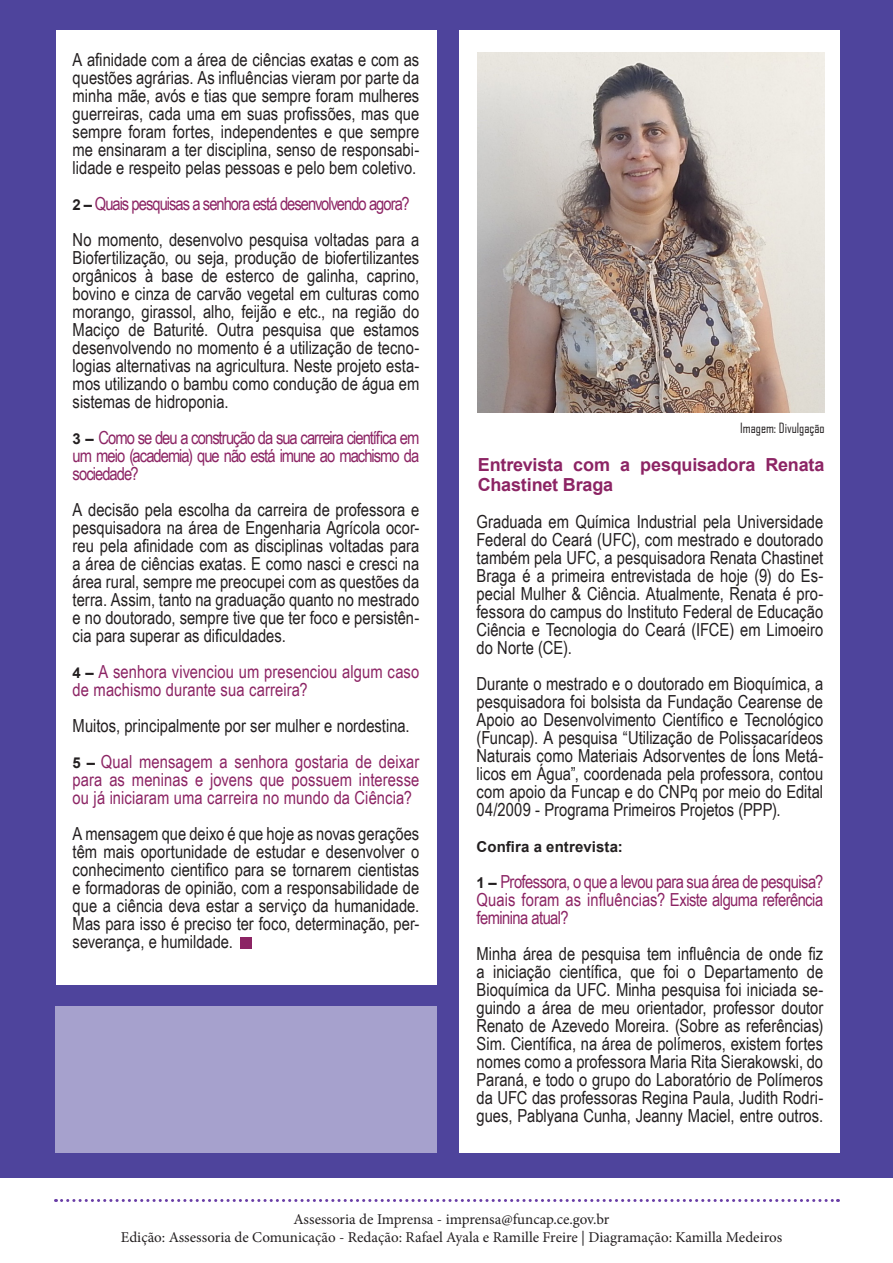
<style>
.page{position:relative;width:893px;height:1263px;background:#fff}
.page>*{position:absolute;margin:0;border:0;box-sizing:border-box;transform-origin:0 0}
.t1{font:18px/18px "Arial Narrow";color:#231f20;text-align:justify}
.t2{font:18px/18px "Arial Narrow";letter-spacing:-.02em;color:#8c2464;text-align:justify}
.t3{font:18px/18px "Arial Narrow";letter-spacing:.005em;color:#8c2464}
.t4{font:18px "Arial Narrow";letter-spacing:-.055em;color:#8c2464}
.t5{font:700 18px/19.5px "Arial";letter-spacing:-.01em;color:#8c2464}
.t6{font:15px/18px "Minion Pro";color:#231f20;text-align:center}
.t7{font:700 15px "Arial";letter-spacing:.005em;color:#231f20}
.t8{font:13.5px "Agency FB";color:#231f20}
.s1{font-family:"Arial";font-weight:700;font-size:15px;color:#231f20}
</style>
<div class="page">
<svg style="left:56px;top:1199px;width:782px;height:3px"></svg>
<div style="left:0;top:0;width:893px;height:1178px;background:#4e449c"></div>
<div style="left:56px;top:30px;width:380px;height:954px;background:#fff"></div>
<div style="left:460px;top:30px;width:380px;height:1122px;background:#fff"></div>
<img style="left:478px;top:53px;width:347px;height:359px">
<div style="left:56px;top:1006px;width:381px;height:146px;background:#a6a1cd"></div>
<div style="left:240px;top:937px;width:12px;height:12px;background:#8c2464"></div>
<p class="t1" style="left:73px;top:50px;width:348px">A afinidade com a área de ciências exatas e com as questões agrárias. As influências vieram por parte da minha mãe, avós e tias que sempre foram mulheres guerreiras, cada uma em suas profissões, mas que sempre foram fortes, independentes e que sempre me ensinaram a ter disciplina, senso de responsabi&shy;lidade e respeito pelas pessoas e pelo bem coletivo.</p>
<p class="t4" style="left:73px;top:190px;width:338px"><span class="s1">2 –</span> Quais pesquisas a senhora está desenvolvendo agora?</p>
<p class="t1" style="left:73px;top:230px;width:348px">No momento, desenvolvo pesquisa voltadas para a Biofertilização, ou seja, produção de biofertilizantes orgânicos à base de esterco de galinha, caprino, bovino e cinza de carvão vegetal em culturas como morango, girassol, alho, feijão e etc., na região do Maciço de Baturité. Outra pesquisa que estamos desenvolvendo no momento é a utilização de tecno&shy;logias alternativas na agricultura. Neste projeto esta&shy;mos utilizando o bambu como condução de água em sistemas de hidroponia.</p>
<p class="t2" style="left:73px;top:428px;width:348px"><span class="s1">3 –</span> Como se deu a construção da sua carreira científica em um meio (academia) que não está imune ao machismo da sociedade?</p>
<p class="t1" style="left:73px;top:500px;width:348px">A decisão pela escolha da carreira de professora e pesquisadora na área de Engenharia Agrícola ocor&shy;reu pela afinidade com as disciplinas voltadas para a área de ciências exatas. E como nasci e cresci na área rural, sempre me preocupei com as questões da terra. Assim, tanto na graduação quanto no mestrado e no doutorado, sempre tive que ter foco e persistên&shy;cia para superar as dificuldades.</p>
<p class="t3" style="left:73px;top:662px;width:348px"><span class="s1">4 –</span> A senhora vivenciou um presenciou algum caso de machismo durante sua carreira?</p>
<p class="t1" style="left:73px;top:716px;width:339px">Muitos, principalmente por ser mulher e nordestina.</p>
<p class="t2" style="left:73px;top:752px;width:348px"><span class="s1">5 –</span> Qual mensagem a senhora gostaria de deixar para as meninas e jovens que possuem interesse ou já iniciaram uma carreira no mundo da Ciência?</p>
<p class="t1" style="left:73px;top:824px;width:348px">A mensagem que deixo é que hoje as novas gerações têm mais oportunidade de estudar e desenvolver o conhecimento cientifico para se tornarem cientistas e formadoras de opinião, com a responsabilidade de que a ciência deva estar a serviço da humanidade.<br>Mas para isso é preciso ter foco, determinação, per&shy;severança, e humildade.</p>
<p class="t8" style="left:740px;top:420px;width:86px">Imagem: Divulgação</p>
<p class="t5" style="left:478px;top:456px;width:348px">Entrevista com a pesquisadora Renata<br>Chastinet Braga</p>
<p class="t1" style="left:477px;top:512px;width:348px">Graduada em Química Industrial pela Universidade Federal do Ceará (UFC), com mestrado e doutorado também pela UFC, a pesquisadora Renata Chastinet Braga é a primeira entrevistada de hoje (9) do Es&shy;pecial Mulher &amp; Ciência. Atualmente, Renata é pro&shy;fessora do campus do Instituto Federal de Educação Ciência e Tecnologia do Ceará (IFCE) em Limoeiro do Norte (CE).</p>
<p class="t1" style="left:477px;top:674px;width:348px">Durante o mestrado e o doutorado em Bioquímica, a pesquisadora foi bolsista da Fundação Cearense de Apoio ao Desenvolvimento Científico e Tecnológico (Funcap). A pesquisa “Utilização de Polissacarídeos Naturais como Materiais Adsorventes de Íons Metá&shy;licos em Água”, coordenada pela professora, contou com apoio da Funcap e do CNPq por meio do Edital 04/2009 - Programa Primeiros Projetos (PPP).</p>
<p class="t7" style="left:477px;top:836px;width:148px">Confira a entrevista:</p>
<p class="t2" style="left:477px;top:872px;width:348px"><span class="s1">1 –</span> Professora, o que a levou para sua área de pesquisa?<br>Quais foram as influências? Existe alguma referência feminina atual?</p>
<p class="t1" style="left:477px;top:944px;width:348px">Minha área de pesquisa tem influência de onde fiz a iniciação científica, que foi o Departamento de Bioquímica da UFC. Minha pesquisa foi iniciada se&shy;guindo a área de meu orientador, professor doutor Renato de Azevedo Moreira. (Sobre as referências)<br>Sim. Científica, na área de polímeros, existem fortes nomes como a professora Maria Rita Sierakowski, do Paraná, e todo o grupo do Laboratório de Polímeros da UFC das professoras Regina Paula, Judith Rodri&shy;gues, Pablyana Cunha, Jeanny Maciel, entre outros.</p>
<p class="t6" style="left:121px;top:1210px;width:663px">Assessoria de Imprensa - imprensa@funcap.ce.gov.br<br>Edição: Assessoria de Comunicação - Redação: Rafael Ayala e Ramille Freire | Diagramação: Kamilla Medeiros</p>
</div>
